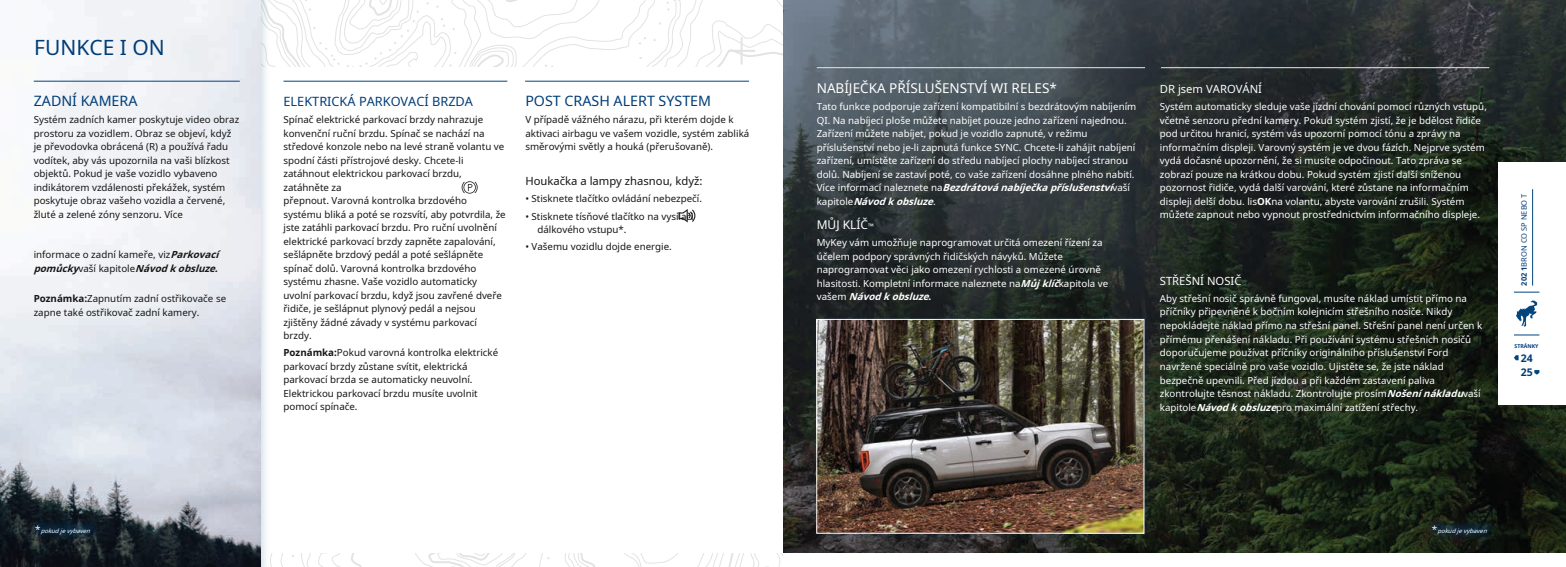
<style>
.page{position:relative;width:1566px;height:567px;background:#fff}
.page>*{position:absolute;margin:0;border:0;box-sizing:border-box;transform-origin:0 0}
.t1{font:21px "Noto Sans";color:#003d78}
.t2{font:14.25px "Noto Sans";color:#003d78}
.t3{font:13.5px "Noto Sans";color:#fff}
.t4{font:12.75px "Noto Sans";color:#003d78}
.t5{font:12px "Noto Sans";color:#fff}
.t6{font:11.25px "Noto Sans";color:#171615}
.t7{font:11.25px "Noto Sans";color:#fff}
.t8{font:700 10.5px/14px "Noto Sans";color:#003d78}
.t9{font:9.75px/13.5px "Noto Sans";color:#fff}
.t10{font:9.75px/13.5px "Noto Sans";color:#171615}
.t11{font:7.5px "Noto Sans";color:#003d78}
.t12{font:italic 6px "Noto Sans";color:#fff}
.t13{font:700 5.25px "Noto Sans";color:#003d78}
.s1{font-weight:700;font-style:italic}
.s2{font-weight:700}
.s3{font-size:7.5px}
.s4{font-style:normal;font-size:9.75px}
</style>
<div class="page">
<svg style="left:272px;top:0;width:96px;height:67px"></svg>
<svg style="left:368px;top:0;width:415px;height:567px"></svg>
<div style="left:34px;top:68px;width:749px;height:486px;background:#fff"></div>
<div style="left:0;top:0;width:270px;height:567px;background:#01457f;opacity:.2"></div>
<img style="left:0;top:0;width:261px;height:567px">
<img style="left:783px;top:0;width:783px;height:553px">
<svg style="left:462px;top:181px;width:16px;height:13px"></svg>
<svg style="left:679px;top:209px;width:16px;height:14px"></svg>
<hr style="left:34px;top:81px;width:206px;height:1px;background:#01457f">
<hr style="left:283px;top:81px;width:224px;height:1px;background:#01457f">
<hr style="left:525px;top:81px;width:224px;height:1px;background:#01457f">
<hr style="left:1161px;top:67px;width:328px;height:1px;background:#e6e7e9">
<hr style="left:817px;top:67px;width:328px;height:1px;background:#e6e7e9">
<div style="left:809px;top:312px;width:344px;height:231px;background:#01457f;opacity:.2"></div>
<img style="left:818px;top:321px;width:324px;height:211px">
<div style="left:816px;top:319px;width:328px;height:215px;border:1px solid #fff"></div>
<div style="left:1498px;top:162px;width:68px;height:243px;background:#fff"></div>
<hr style="left:1532px;top:189px;width:1px;height:97px;background:#01457f">
<svg style="left:1514px;top:335px;width:25px;height:1px"></svg>
<svg style="left:1514px;top:355px;width:25px;height:20px"></svg>
<svg style="left:1514px;top:292px;width:25px;height:1px"></svg>
<div style="left:28px;top:518px;width:72px;height:24px;background:#01457f;opacity:.75"></div>
<svg style="left:1516px;top:300px;width:21px;height:27px"></svg>
<div style="left:1425px;top:518px;width:71px;height:24px;background:#01457f;opacity:.75"></div>
<h1 class="t1" style="left:34px;top:33px;width:132px">FUNKCE I ON</h1>
<h3 class="t3" style="left:817px;top:79px;width:242px">NABÍJEČKA PŘÍSLUŠENSTVÍ WI RELES*</h3>
<p class="t7" style="left:1160px;top:81px;width:104px">DR jsem VAROVÁNÍ</p>
<h2 class="t2" style="left:34px;top:91px;width:105px">ZADNÍ KAMERA</h2>
<h3 class="t4" style="left:284px;top:93px;width:191px">ELEKTRICKÁ PARKOVACÍ BRZDA</h3>
<h2 class="t2" style="left:525px;top:91px;width:187px">POST CRASH ALERT SYSTEM</h2>
<p class="t9" style="left:817px;top:100px;width:321px">Tato funkce podporuje zařízení kompatibilní s bezdrátovým nabíjením QI. Na nabíjecí ploše můžete nabíjet pouze jedno zařízení najednou.<br>Zařízení můžete nabíjet, pokud je vozidlo zapnuté, v režimu příslušenství nebo je-li zapnutá funkce SYNC. Chcete-li zahájit nabíjení zařízení, umístěte zařízení do středu nabíjecí plochy nabíjecí stranou dolů. Nabíjení se zastaví poté, co vaše zařízení dosáhne plného nabití.<br>V í c e i n f o r m a c í n a l e z n e t e n a <span class="s1">Bezdrátovánabíječkapříslušenství</span>v a š í k a p i t o l e <span class="s1">Návodkobsluze</span>.</p>
<p class="t9" style="left:1160px;top:100px;width:329px">Systém automaticky sleduje vaše jízdní chování pomocí různých vstupů, včetně senzoru přední kamery. Pokud systém zjistí, že je bdělost řidiče pod určitou hranicí, systém vás upozorní pomocí tónu a zprávy na informačním displeji. Varovný systém je ve dvou fázích. Nejprve systém vydá dočasné upozornění, že si musíte odpočinout. Tato zpráva se zobrazí pouze na krátkou dobu. Pokud systém zjistí další sníženou pozornost řidiče, vydá další varování, které zůstane na informačním displeji delší dobu. lis<span class="s2">OK</span>na volantu, abyste varování zrušili. Systém můžete zapnout nebo vypnout prostřednictvím informačního displeje.</p>
<p class="t10" style="left:34px;top:113px;width:207px">Systém zadních kamer poskytuje video obraz prostoru za vozidlem. Obraz se objeví, když je převodovka obrácená (R) a používá řadu vodítek, aby vás upozornila na vaši blízkost objektů. Pokud je vaše vozidlo vybaveno indikátorem vzdálenosti překážek, systém poskytuje obraz vašeho vozidla a červené, žluté a zelené zóny senzoru. Více</p>
<p class="t10" style="left:34px;top:248px;width:190px">informace o zadní kameře, viz<span class="s1">Parkovací pomůcky</span>v a š í k a p i t o l e <span class="s1">Návodkobsluze.</span></p>
<p class="t10" style="left:284px;top:113px;width:224px">Spínač elektrické parkovací brzdy nahrazuje konvenční ruční brzdu. Spínač se nachází na středové konzole nebo na levé straně volantu ve spodní části přístrojové desky. Chcete-li zatáhnout elektrickou parkovací brzdu, zatáhněte za<br>přepnout. Varovná kontrolka brzdového systému bliká a poté se rozsvítí, aby potvrdila, že jste zatáhli parkovací brzdu. Pro ruční uvolnění elektrické parkovací brzdy zapněte zapalování, sešlápněte brzdový pedál a poté sešlápněte spínač dolů. Varovná kontrolka brzdového systému zhasne. Vaše vozidlo automaticky uvolní parkovací brzdu, když jsou zavřené dveře řidiče, je sešlápnut plynový pedál a nejsou zjištěny žádné závady v systému parkovací brzdy.</p>
<p class="t10" style="left:525px;top:113px;width:225px">V případě vážného nárazu, při kterém dojde k aktivaci airbagu ve vašem vozidle, systém zabliká směrovými světly a houká (přerušovaně).</p>
<p class="t6" style="left:525px;top:173px;width:179px">Houkačka a lampy zhasnou, když:</p>
<p class="t10" style="left:525px;top:192px;width:178px">• Stisknete tlačítko ovládání nebezpečí.</p>
<p class="t10" style="left:537px;top:209px;width:158px;text-indent:-12px">• Stisknete tísňové tlačítko na vysílači dálkového vstupu*.</p>
<p class="t5" style="left:817px;top:217px;width:59px">MŮJ KLÍČ<span class="s3">™</span></p>
<p class="t10" style="left:525px;top:239px;width:148px">• Vašemu vozidlu dojde energie.</p>
<p class="t9" style="left:817px;top:236px;width:293px">MyKey vám umožňuje naprogramovat určitá omezení řízení za účelem podpory správných řidičských návyků. Můžete naprogramovat věci jako omezení rychlosti a omezené úrovně hlasitosti. Kompletní informace naleznete na<span class="s1">Můj klíč</span>kapitola ve v a š e m <span class="s1">Návodkobsluze</span><span class="s2">.</span></p>
<p class="t11" style="left:1519px;top:286px;width:94px;rotate:-90deg"><span class="s2">202 1</span>BRON CO SP NEBO T</p>
<p class="t7" style="left:1160px;top:273px;width:83px">STŘEŠNÍ NOSIČ</p>
<p class="t10" style="left:34px;top:292px;width:194px"><span class="s2">Poznámka:</span>Zapnutím zadní ostřikovače se zapne také ostřikovač zadní kamery.</p>
<p class="t9" style="left:1160px;top:291px;width:324px">Aby střešní nosič správně fungoval, musíte náklad umístit přímo na příčníky připevněné k bočním kolejnicím střešního nosiče. Nikdy nepokládejte náklad přímo na střešní panel. Střešní panel není určen k přímému přenášení nákladu. Při používání systému střešních nosičů doporučujeme používat příčníky originálního příslušenství Ford navržené speciálně pro vaše vozidlo. Ujistěte se, že jste náklad bezpečně upevnili. Před jízdou a při každém zastavení paliva zkontrolujte těsnost nákladu. Zkontrolujte prosím<span class="s1">Nošenínákladu</span>vaší kapitole<span class="s1">Návodkobsluze</span>pro maximální zatížení střechy.</p>
<p class="t13" style="left:1514px;top:342px;width:26px">STRÁNKY</p>
<p class="t10" style="left:284px;top:346px;width:216px"><span class="s2">Poznámka:</span>Pokud varovná kontrolka elektrické parkovací brzdy zůstane svítit, elektrická parkovací brzda se automaticky neuvolní.<br>Elektrickou parkovací brzdu musíte uvolnit pomocí spínače.</p>
<p class="t8" style="left:1521px;top:351px;width:14px">24<br>25</p>
<p class="t12" style="left:35px;top:527px;width:59px"><span class="s4">*</span> pokudjevybaven</p>
<p class="t12" style="left:1432px;top:527px;width:59px"><span class="s4">*</span> pokudjevybaven</p>
</div>
